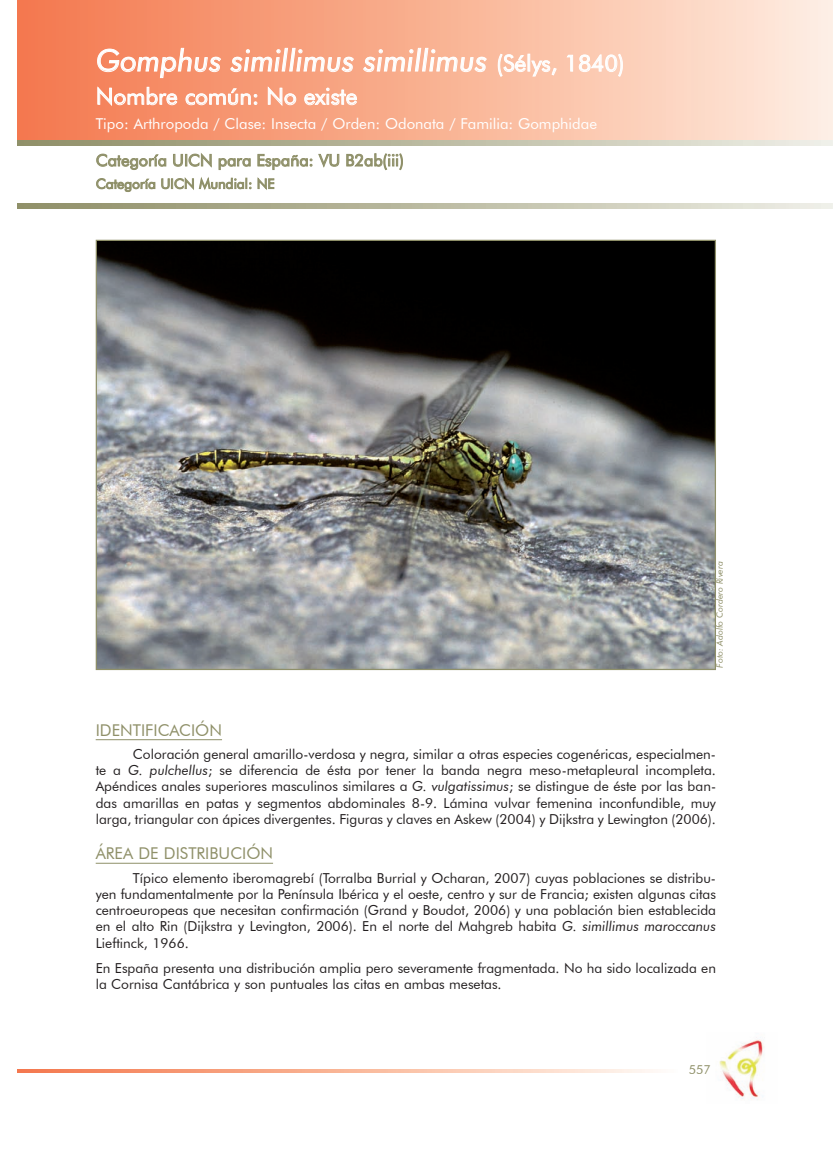
<style>
.page{position:relative;width:833px;height:1170px;background:#fff}
.page>*{position:absolute;margin:0;border:0;box-sizing:border-box;transform-origin:0 0}
.t1{font:italic 30px "Futura BT";color:#fff}
.t2{font:22.5px "Futura BT";color:#fff}
.t3{font:16.25px "Futura BT";color:#8f9069}
.t4{font:15px "Futura BT";color:#fff}
.t5{font:13.75px/16.2px "Futura BT";color:#231f20;text-align:justify}
.t6{font:12.5px "Futura BT";color:#8f9069}
.t7{font:italic 8.75px "Futura BT";color:#8f9069}
.s1{font-style:normal;font-size:22.5px}
.s2{font-style:italic}
</style>
<div class="page">
<img style="left:719px;top:1037px;width:45px;height:63px">
<svg style="left:18px;top:1069px;width:637px;height:3px;background:#f9b599"></svg>
<div style="left:18px;top:0;width:815px;height:143px;background:linear-gradient(to right,#f4774a,#feeddf)"></div>
<svg style="left:18px;top:203px;width:815px;height:5px;background:#bcbca3"></svg>
<svg style="left:18px;top:140px;width:815px;height:5px;background:#bcbca3"></svg>
<svg style="left:97px;top:86px;width:81px;height:21px;background:#f7a588"></svg>
<svg style="left:185px;top:88px;width:73px;height:17px"></svg>
<svg style="left:268px;top:86px;width:28px;height:21px"></svg>
<svg style="left:304px;top:87px;width:53px;height:18px"></svg>
<svg style="left:97px;top:47px;width:125px;height:32px;background:#f69e7e"></svg>
<svg style="left:230px;top:47px;width:124px;height:32px;background:#f7ad90"></svg>
<svg style="left:362px;top:47px;width:125px;height:32px;background:#f9bda2"></svg>
<svg style="left:497px;top:53px;width:60px;height:24px"></svg>
<svg style="left:566px;top:53px;width:57px;height:24px"></svg>
<img style="left:98px;top:242px;width:616px;height:426px">
<svg style="left:96px;top:154px;width:70px;height:16px"></svg>
<svg style="left:173px;top:153px;width:39px;height:15px"></svg>
<svg style="left:219px;top:158px;width:32px;height:12px"></svg>
<svg style="left:257px;top:154px;width:82px;height:16px"></svg>
<svg style="left:346px;top:153px;width:57px;height:17px"></svg>
<svg style="left:96px;top:178px;width:59px;height:14px"></svg>
<svg style="left:161px;top:177px;width:91px;height:13px"></svg>
<svg style="left:258px;top:177px;width:16px;height:13px"></svg>
<hr style="left:96px;top:739px;width:126px;height:1px;background:#8f9069">
<hr style="left:96px;top:863px;width:177px;height:1px;background:#8f9069">
<h1 class="t1" style="left:96px;top:42px;width:529px">Gomphus simillimus simillimus <span class="s1">(sélys, 1840)</span></h1>
<p class="t4" style="left:96px;top:114px;width:503px">tipo: arthropoda / clase: Insecta / Orden: Odonata / familia: Gomphidae</p>
<p class="t3" style="left:96px;top:150px;width:309px">categoría uIcn para españa: Vu b2ab(iii)</p>
<h2 class="t2" style="left:96px;top:83px;width:263px">nombre común: no existe</h2>
<p class="t7" style="left:714px;top:667px;width:108px;rotate:-90deg">Foto: Adolfo Cordero Rivera</p>
<p class="t3" style="left:96px;top:720px;width:128px">IdentIfIcacIón</p>
<p class="t5" style="left:96px;top:745px;width:622px;text-indent:37px">coloración general amarillo-verdosa y negra, similar a otras especies cogenéricas, especialmen&shy;te a <span class="s2">G. pulchellus</span>; se diferencia de ésta por tener la banda negra meso-metapleural incompleta. apéndices anales superiores masculinos similares a <span class="s2">G. vulgatissimus</span>; se distingue de éste por las ban&shy;das amarillas en patas y segmentos abdominales 8-9. Lámina vulvar femenina inconfundible, muy larga, triangular con ápices divergentes. figuras y claves en askew (2004) y dijkstra y Lewington (2006).</p>
<p class="t3" style="left:96px;top:843px;width:179px">Área de dIstrIbucIón</p>
<p class="t5" style="left:96px;top:869px;width:622px;text-indent:37px">típico elemento iberomagrebí (torralba burrial y Ocharan, 2007) cuyas poblaciones se distribu&shy;yen fundamentalmente por la Península Ibérica y el oeste, centro y sur de francia; existen algunas citas centroeuropeas que necesitan confirmación (Grand y boudot, 2006) y una población bien establecida en el alto rin (dijkstra y Levington, 2006). en el norte del Mahgreb habita <span class="s2">G. simillimus maroccanus </span>Lieftinck, 1966.</p>
<p class="t5" style="left:96px;top:959px;width:622px">en españa presenta una distribución amplia pero severamente fragmentada. no ha sido localizada en la cornisa cantábrica y son puntuales las citas en ambas mesetas.</p>
<p class="t6" style="left:689px;top:1062px;width:24px">557</p>
</div>
